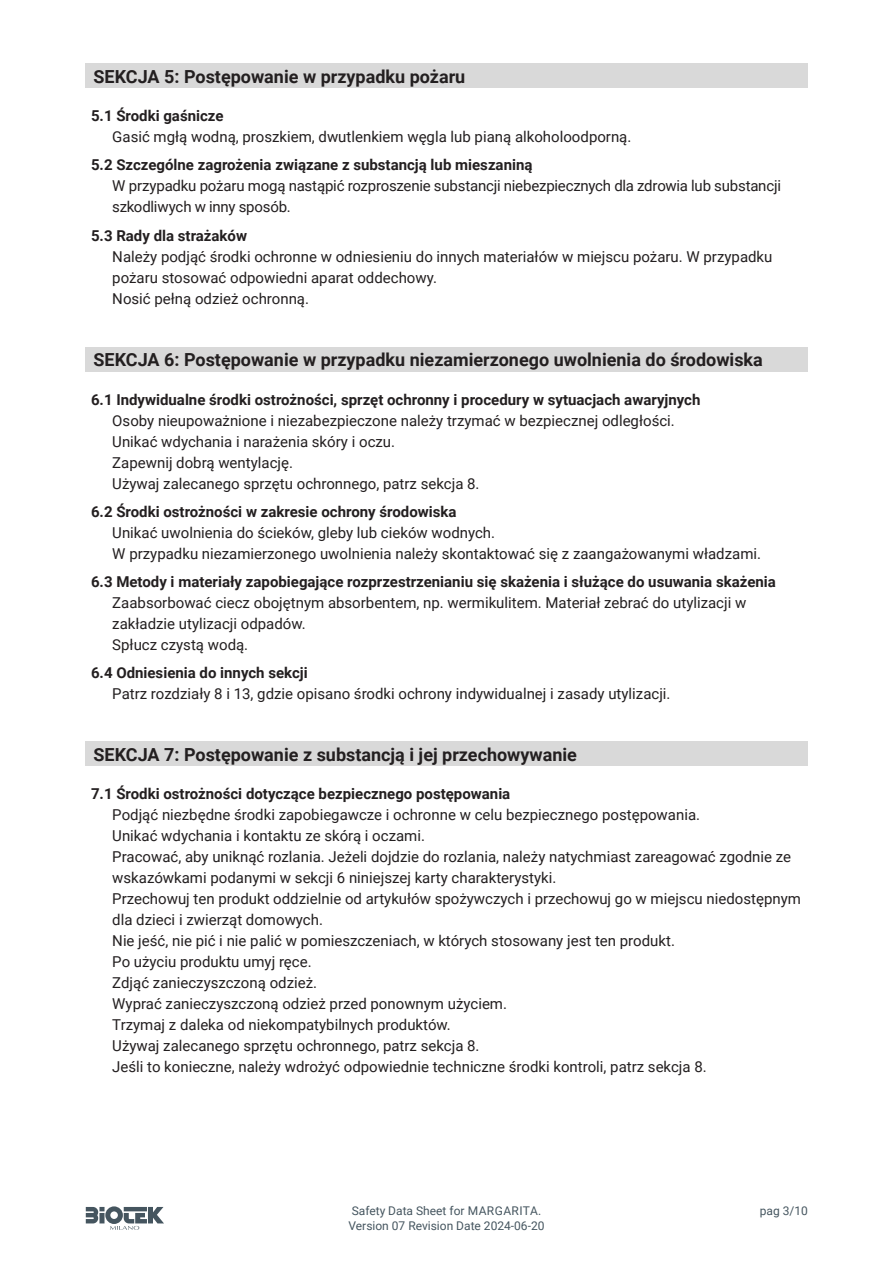
<style>
.page{position:relative;width:893px;height:1263px;background:#fff}
.page>*{position:absolute;margin:0;border:0;box-sizing:border-box;transform-origin:0 0}
.t1{font:700 18px "Roboto";color:#231f20}
.t2{font:15px/21px "Roboto";color:#231f20}
.t3{font:700 15px "Roboto";color:#231f20}
.t4{font:12px/14.4px "Roboto";color:#45555f}
</style>
<div class="page">
<svg style="left:86px;top:1206px;width:78px;height:24px"></svg>
<div style="left:85px;top:64px;width:723px;height:24px;background:#d9d9d9"></div>
<div style="left:85px;top:347px;width:723px;height:24px;background:#d9d9d9"></div>
<div style="left:85px;top:742px;width:723px;height:24px;background:#d9d9d9"></div>
<p class="t1" style="left:94px;top:64px;width:373px">SEKCJA 5: Postępowanie w przypadku pożaru</p>
<p class="t3" style="left:91px;top:105px;width:134px">5.1 Środki gaśnicze</p>
<p class="t2" style="left:112px;top:126px;width:521px">Gasić mgłą wodną, proszkiem, dwutlenkiem węgla lub pianą alkoholoodporną.</p>
<p class="t3" style="left:91px;top:155px;width:443px">5.2 Szczególne zagrożenia związane z substancją lub mieszaniną</p>
<p class="t2" style="left:112px;top:175px;width:670px">W przypadku pożaru mogą nastąpić rozproszenie substancji niebezpiecznych dla zdrowia lub substancji szkodliwych w inny sposób.</p>
<p class="t3" style="left:91px;top:225px;width:158px">5.3 Rady dla strażaków</p>
<p class="t2" style="left:112px;top:245px;width:662px">Należy podjąć środki ochronne w odniesieniu do innych materiałów w miejscu pożaru. W przypadku pożaru stosować odpowiedni aparat oddechowy.</p>
<p class="t2" style="left:112px;top:287px;width:198px">Nosić pełną odzież ochronną.</p>
<p class="t1" style="left:94px;top:347px;width:671px">SEKCJA 6: Postępowanie w przypadku niezamierzonego uwolnienia do środowiska</p>
<p class="t3" style="left:91px;top:389px;width:611px">6.1 Indywidualne środki ostrożności, sprzęt ochronny i procedury w sytuacjach awaryjnych</p>
<p class="t2" style="left:112px;top:409px;width:564px">Osoby nieupoważnione i niezabezpieczone należy trzymać w bezpiecznej odległości.</p>
<p class="t2" style="left:112px;top:430px;width:284px">Unikać wdychania i narażenia skóry i oczu.</p>
<p class="t2" style="left:112px;top:451px;width:182px">Zapewnij dobrą wentylację.</p>
<p class="t2" style="left:112px;top:472px;width:369px">Używaj zalecanego sprzętu ochronnego, patrz sekcja 8.</p>
<p class="t3" style="left:91px;top:501px;width:367px">6.2 Środki ostrożności w zakresie ochrony środowiska</p>
<p class="t2" style="left:112px;top:521px;width:384px">Unikać uwolnienia do ścieków, gleby lub cieków wodnych.</p>
<p class="t2" style="left:112px;top:542px;width:650px">W przypadku niezamierzonego uwolnienia należy skontaktować się z zaangażowanymi władzami.</p>
<p class="t3" style="left:91px;top:571px;width:686px">6.3 Metody i materiały zapobiegające rozprzestrzenianiu się skażenia i służące do usuwania skażenia</p>
<p class="t2" style="left:112px;top:592px;width:636px">Zaabsorbować ciecz obojętnym absorbentem, np. wermikulitem. Materiał zebrać do utylizacji w zakładzie utylizacji odpadów.</p>
<p class="t2" style="left:112px;top:634px;width:137px">Spłucz czystą wodą.</p>
<p class="t3" style="left:91px;top:663px;width:218px">6.4 Odniesienia do innych sekcji</p>
<p class="t2" style="left:112px;top:683px;width:560px">Patrz rozdziały 8 i 13, gdzie opisano środki ochrony indywidualnej i zasady utylizacji.</p>
<p class="t1" style="left:94px;top:741px;width:485px">SEKCJA 7: Postępowanie z substancją i jej przechowywanie</p>
<p class="t3" style="left:91px;top:783px;width:421px">7.1 Środki ostrożności dotyczące bezpiecznego postępowania</p>
<p class="t2" style="left:112px;top:804px;width:589px">Podjąć niezbędne środki zapobiegawcze i ochronne w celu bezpiecznego postępowania.</p>
<p class="t2" style="left:112px;top:825px;width:314px">Unikać wdychania i kontaktu ze skórą i oczami.</p>
<p class="t2" style="left:112px;top:846px;width:680px">Pracować, aby uniknąć rozlania. Jeżeli dojdzie do rozlania, należy natychmiast zareagować zgodnie ze wskazówkami podanymi w sekcji 6 niniejszej karty charakterystyki.</p>
<p class="t2" style="left:112px;top:888px;width:690px">Przechowuj ten produkt oddzielnie od artykułów spożywczych i przechowuj go w miejscu niedostępnym dla dzieci i zwierząt domowych.</p>
<p class="t2" style="left:112px;top:930px;width:564px">Nie jeść, nie pić i nie palić w pomieszczeniach, w których stosowany jest ten produkt.</p>
<p class="t2" style="left:112px;top:951px;width:201px">Po użyciu produktu umyj ręce.</p>
<p class="t2" style="left:112px;top:972px;width:206px">Zdjąć zanieczyszczoną odzież.</p>
<p class="t2" style="left:112px;top:993px;width:396px">Wyprać zanieczyszczoną odzież przed ponownym użyciem.</p>
<p class="t2" style="left:112px;top:1014px;width:340px">Trzymaj z daleka od niekompatybilnych produktów.</p>
<p class="t2" style="left:112px;top:1035px;width:369px">Używaj zalecanego sprzętu ochronnego, patrz sekcja 8.</p>
<p class="t2" style="left:112px;top:1056px;width:596px">Jeśli to konieczne, należy wdrożyć odpowiednie techniczne środki kontroli, patrz sekcja 8.</p>
<p class="t4" style="left:349px;top:1203px;width:197px">Safety Data Sheet for MARGARITA.<br>Version 07 Revision Date 2024-06-20</p>
<p class="t4" style="left:760px;top:1203px;width:50px">pag 3/10</p>
</div>
